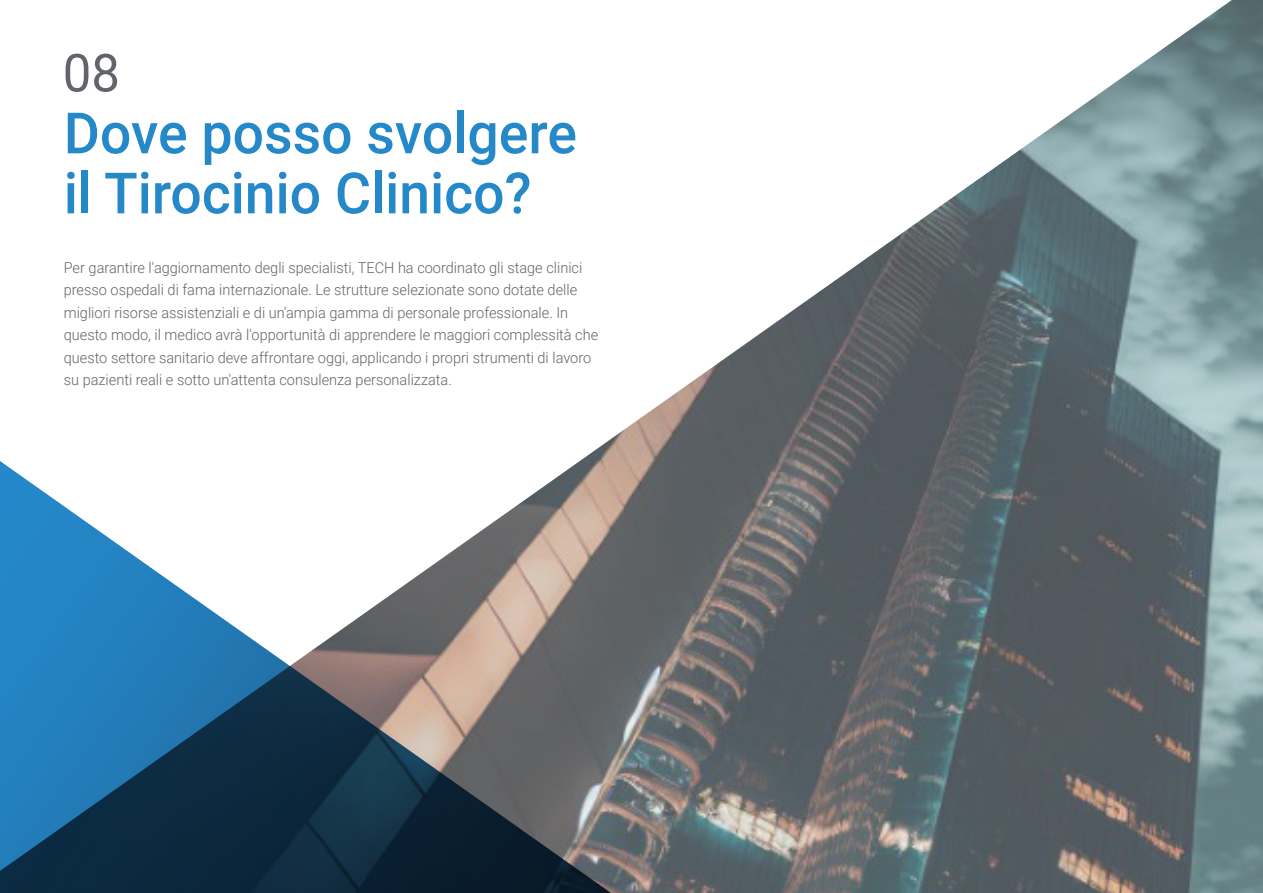
<style>
.page{position:relative;width:1263px;height:893px;background:#fff}
.page>*{position:absolute;margin:0;border:0;box-sizing:border-box;transform-origin:0 0}
.t1{font:500 57px/60px "Roboto";color:#2488c9}
.t2{font:52.5px "Roboto";color:#61646a}
.t3{font:300 15px/22.5px "Roboto";color:#61646a}
</style>
<div class="page">
<img style="left:601px;top:0;width:662px;height:893px">
<svg style="left:0;top:446px;width:641px;height:447px"></svg>
<h2 class="t2" style="left:63px;top:36px;width:59px">08</h2>
<h1 class="t1" style="left:64px;top:101px;width:515px">Dove posso svolgere il Tirocinio Clinico?</h1>
<p class="t3" style="left:64px;top:255px;width:536px">Per garantire l'aggiornamento degli specialisti, TECH ha coordinato gli stage clinici presso ospedali di fama internazionale. Le strutture selezionate sono dotate delle migliori risorse assistenziali e di un'ampia gamma di personale professionale. In questo modo, il medico avrà l'opportunità di apprendere le maggiori complessità che questo settore sanitario deve affrontare oggi, applicando i propri strumenti di lavoro su pazienti reali e sotto un'attenta consulenza personalizzata.</p>
</div>
